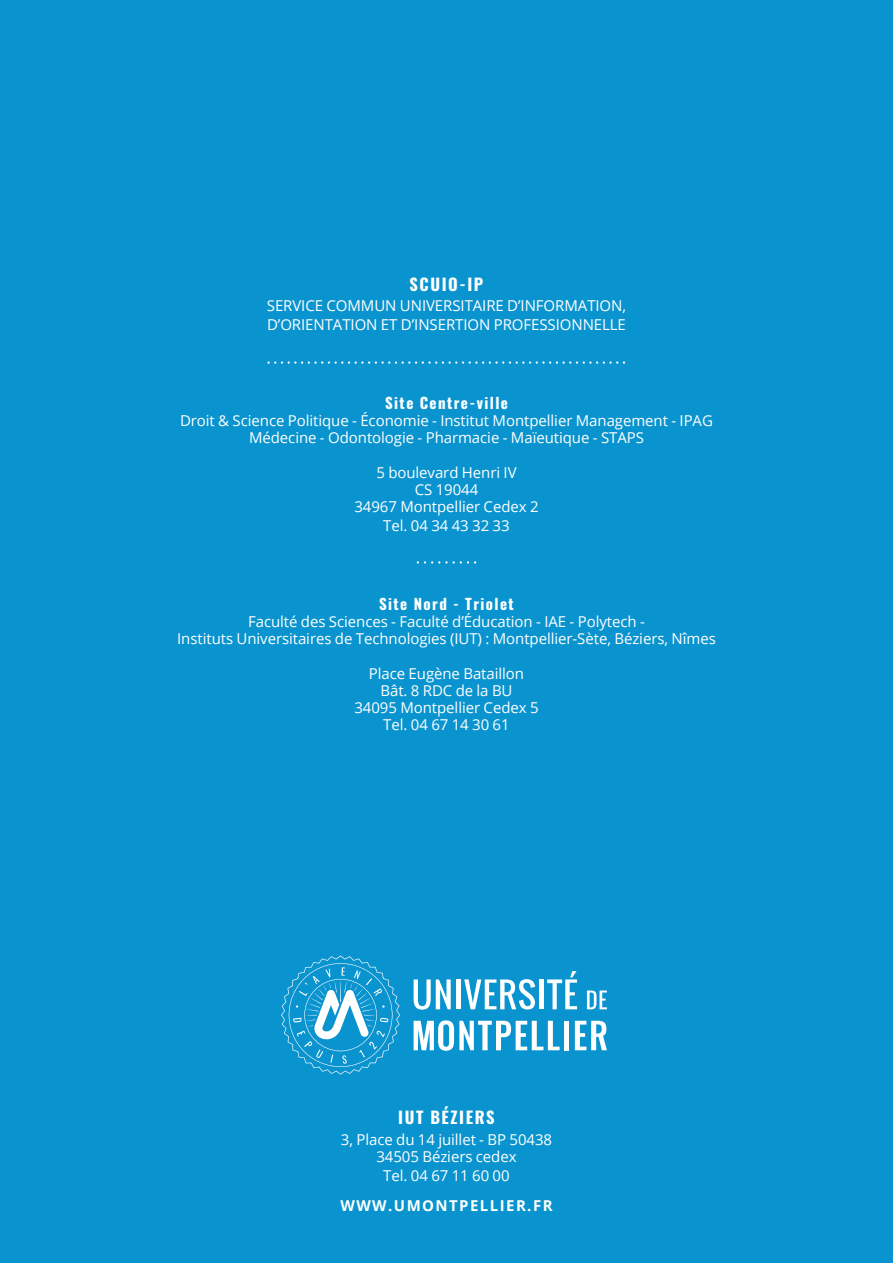
<style>
.page{position:relative;width:893px;height:1263px;background:#0a94cf}
.page>*{position:absolute;margin:0;border:0;box-sizing:border-box;transform-origin:0 0}
.t1{font:700 16.5px "Oswald";letter-spacing:.095em;color:#fff}
.t2{font:15px/17.2px "Open Sans";letter-spacing:-.005em;color:#fff;text-align:center}
.t3{font:700 15px "Oswald";letter-spacing:.095em;color:#fff}
.t4{font:700 15px "Open Sans";letter-spacing:.095em;color:#fff}
</style>
<div class="page">
<svg style="left:267px;top:361px;width:358px;height:3px"></svg>
<svg style="left:417px;top:561px;width:59px;height:3px"></svg>
<div style="left:539px;top:979px;width:5px;height:30px;background:#fff"></div>
<svg style="left:547px;top:971px;width:30px;height:38px"></svg>
<div style="left:564px;top:1021px;width:5px;height:29px;background:#fff"></div>
<svg style="left:575px;top:1021px;width:32px;height:29px"></svg>
<svg style="left:587px;top:990px;width:20px;height:19px"></svg>
<svg style="left:464px;top:979px;width:71px;height:30px"></svg>
<svg style="left:413px;top:979px;width:38px;height:31px"></svg>
<div style="left:456px;top:979px;width:5px;height:30px;background:#fff"></div>
<svg style="left:414px;top:1020px;width:146px;height:31px"></svg>
<svg style="left:281px;top:955px;width:119px;height:119px"></svg>
<p class="t1" style="left:410px;top:277px;width:75px">SCUIO-IP</p>
<p class="t2" style="left:267px;top:296px;width:361px;line-height:19px;text-align:left">SERVICE COMMUN UNIVERSITAIRE D’INFORMATION,<br>D’ORIENTATION ET D’INSERTION PROFESSIONNELLE</p>
<p class="t3" style="left:385px;top:396px;width:124px">Site Centre-ville</p>
<p class="t2" style="left:180px;top:411px;width:534px">Droit &amp; Science Politique - Économie - Institut Montpellier Management - IPAG<br>Médecine - Odontologie - Pharmacie - Maïeutique - STAPS</p>
<p class="t2" style="left:354px;top:463px;width:186px">5 boulevard Henri IV<br>CS 19044<br>34967 Montpellier Cedex 2</p>
<p class="t2" style="left:383px;top:516px;width:128px">Tel. 04 34 43 32 33</p>
<p class="t3" style="left:379px;top:597px;width:136px">Site Nord - Triolet</p>
<p class="t2" style="left:177px;top:612px;width:540px">Faculté des Sciences - Faculté d’Éducation - IAE - Polytech -<br>Instituts Universitaires de Technologies (IUT) : Montpellier-Sète, Béziers, Nîmes</p>
<p class="t2" style="left:354px;top:664px;width:186px">Place Eugène Bataillon<br>Bât. 8 RDC de la BU<br>34095 Montpellier Cedex 5<br>Tel. 04 67 14 30 61</p>
<p class="t1" style="left:398px;top:1110px;width:98px">IUT BÉZIERS</p>
<p class="t2" style="left:341px;top:1130px;width:213px">3, Place du 14 juillet - BP 50438<br>34505 Béziers cedex</p>
<p class="t2" style="left:383px;top:1166px;width:128px">Tel. 04 67 11 60 00</p>
<p class="t4" style="left:340px;top:1195px;width:214px">WWW.UMONTPELLIER.FR</p>
</div>
